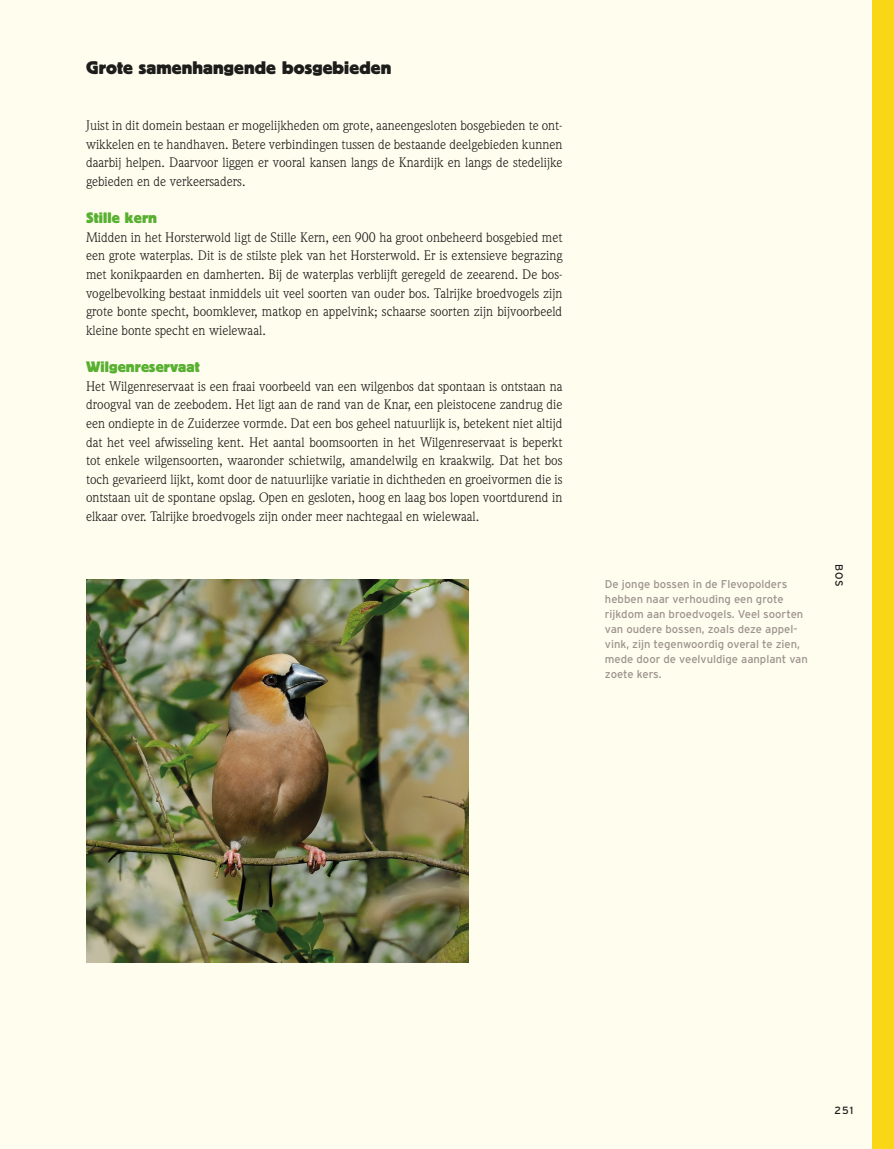
<style>
.page{position:relative;width:894px;height:1149px;background:#fff}
.page>*{position:absolute;margin:0;border:0;box-sizing:border-box;transform-origin:0 0}
.t1{font:700 18px "Block BE";letter-spacing:.01em;color:#1d1d1b}
.t2{font:700 15px "Block BE";letter-spacing:.01em;color:#58b031}
.t3{font:13.5px/18.6px "Weidemann Std";color:#1d1d1b;text-align:justify}
.t4{font:11.25px/15px "Interstate";color:#9c938e}
.t5{font:10.5px "Interstate";letter-spacing:.085em;color:#1d1d1b}
</style>
<div class="page">
<div style="left:1px;top:0;width:893px;height:1149px;background:#fffdee"></div>
<hr style="left:0;top:0;width:1px;height:1149px;background:#fffdee">
<div style="left:873px;top:0;width:21px;height:1149px;background:#f9d716"></div>
<img style="left:86px;top:579px;width:383px;height:383px">
<h1 class="t1" style="left:86px;top:58px;width:307px">Grote samenhangende bosgebieden</h1>
<p class="t3" style="left:86px;top:116px;width:478px">Juist in dit domein bestaan er mogelijkheden om grote, aaneengesloten bosgebieden te ont&shy;wikkelen en te handhaven. Betere verbindingen tussen de bestaande deelgebieden kunnen daarbij helpen. Daarvoor liggen er vooral kansen langs de Knardijk en langs de stedelijke gebieden en de verkeersaders.</p>
<p class="t2" style="left:86px;top:210px;width:72px">Stille kern</p>
<p class="t3" style="left:86px;top:228px;width:478px">Midden in het Horsterwold ligt de Stille Kern, een 900 ha groot onbeheerd bosgebied met een grote waterplas. Dit is de stilste plek van het Horsterwold. Er is extensieve begrazing met konikpaarden en damherten. Bij de waterplas verblijft geregeld de zeearend. De bos&shy;vogelbevolking bestaat inmiddels uit veel soorten van ouder bos. Talrijke broedvogels zijn grote bonte specht, boomklever, matkop en appelvink; schaarse soorten zijn bijvoorbeeld kleine bonte specht en wielewaal.</p>
<p class="t2" style="left:86px;top:358px;width:115px">Wilgenreservaat</p>
<p class="t3" style="left:86px;top:377px;width:478px">Het Wilgenreservaat is een fraai voorbeeld van een wilgenbos dat spontaan is ontstaan na droogval van de zeebodem. Het ligt aan de rand van de Knar, een pleistocene zandrug die een ondiepte in de Zuiderzee vormde. Dat een bos geheel natuurlijk is, betekent niet altijd dat het veel afwisseling kent. Het aantal boomsoorten in het Wilgenreservaat is beperkt tot enkele wilgensoorten, waaronder schietwilg, amandelwilg en kraakwilg. Dat het bos toch gevarieerd lijkt, komt door de natuurlijke variatie in dichtheden en groeivormen die is ontstaan uit de spontane opslag. Open en gesloten, hoog en laag bos lopen voortdurend in elkaar over. Talrijke broedvogels zijn onder meer nachtegaal en wielewaal.</p>
<p class="t4" style="left:605px;top:577px;width:204px">De jonge bossen in de Flevopolders hebben naar verhouding een grote rijkdom aan broedvogels. Veel soorten van oudere bossen, zoals deze appel&shy;vink, zijn tegenwoordig overal te zien, mede door de veelvuldige aanplant van zoete kers.</p>
<p class="t5" style="left:845px;top:563px;width:24px;rotate:90deg">BOS</p>
<p class="t5" style="left:834px;top:1105px;width:20px">251</p>
</div>
